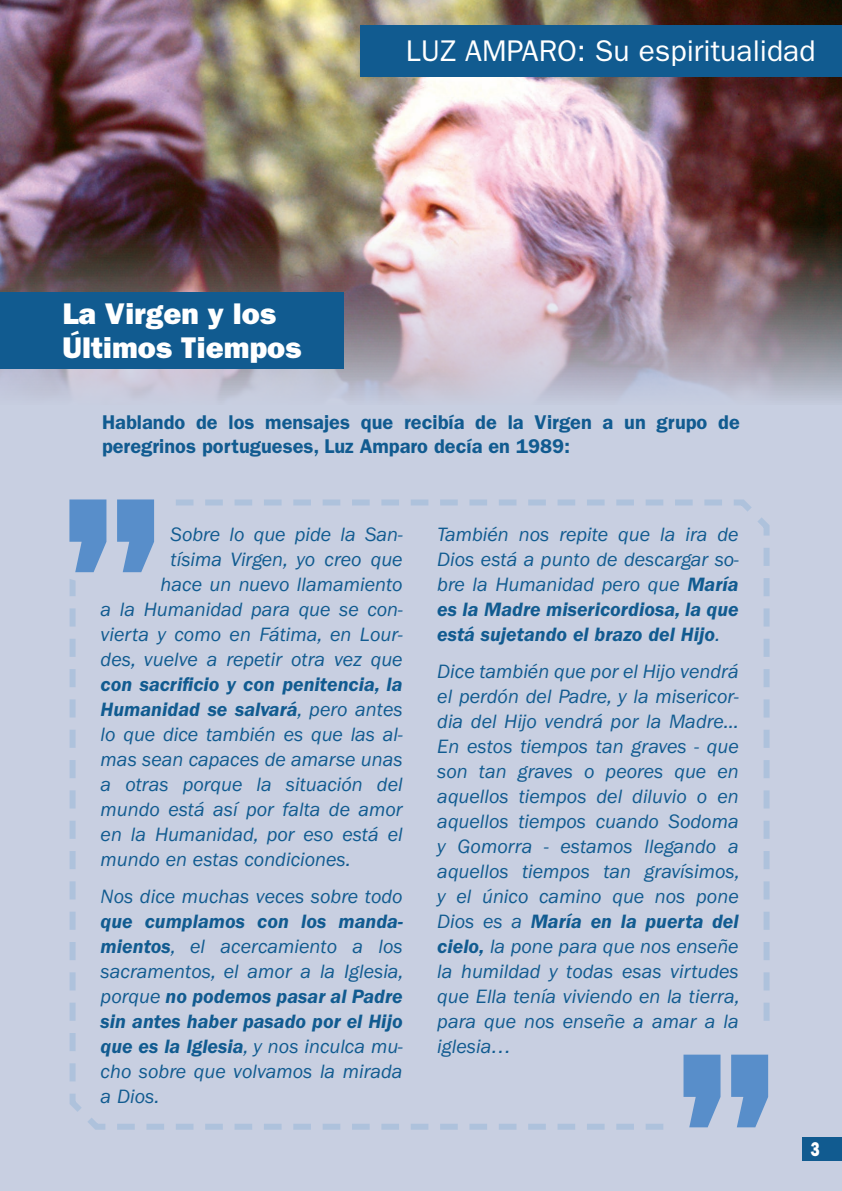
<style>
.page{position:relative;width:842px;height:1191px;background:#fff}
.page>*{position:absolute;margin:0;border:0;box-sizing:border-box;transform-origin:0 0}
.t1{font:30px "ITC Franklin Gothic Std";color:#fff}
.t2{font:30px "ITC Franklin Gothic Std Hvy";color:#fff}
.Párrafo_Artículo{font:italic 20px/25px "ITC Franklin Gothic Std";color:#115b90;text-align:justify}
.Normal__Web{font:600 20px/24px "ITC Franklin Gothic Std";color:#115b90}
.Párrafo_Artículo-2{font:italic 600 20px "ITC Franklin Gothic Std";color:#115b90}
.Número_de_Página__Im{font:20px "ITC Franklin Gothic Std Hvy";color:#fff;scale:.74 1}
.s1{font-weight:400}
.s2{font-weight:600}
</style>
<div class="page">
<div style="left:0;top:24px;width:842px;height:1167px;background:#c8cfe1"></div>
<img style="left:0;top:0;width:842px;height:400px">
<div style="left:361px;top:25px;width:481px;height:51px;background:#115b90"></div>
<div style="left:802px;top:1137px;width:40px;height:23px;background:#115b90"></div>
<div style="left:0;top:292px;width:343px;height:77px;background:#115b90"></div>
<svg style="left:69px;top:499px;width:745px;height:662px"></svg>
<p class="t2" style="left:62px;top:296px;width:215px">La Virgen y los</p>
<p class="t2" style="left:62px;top:330px;width:240px">Últimos Tiempos</p>
<p class="t1" style="left:406px;top:33px;width:411px">LUZ AMPARO: Su espiritualidad</p>
<p class="Normal__Web" style="left:102px;top:410px;width:639px">Hablando de los mensajes que recibía de la Virgen a un grupo de peregrinos portugueses, Luz Amparo decía en 1989:</p>
<p class="Párrafo_Artículo" style="left:171px;top:522px;width:234px">Sobre lo que pide la San-</p>
<p class="Párrafo_Artículo" style="left:171px;top:547px;width:233px">tísima Virgen, yo creo que</p>
<p class="Párrafo_Artículo" style="left:161px;top:572px;width:243px">hace un nuevo llamamiento</p>
<p class="Párrafo_Artículo" style="left:101px;top:597px;width:304px">a la Humanidad para que se con-</p>
<p class="Párrafo_Artículo" style="left:101px;top:622px;width:304px">vierta y como en Fátima, en Lour-</p>
<p class="Párrafo_Artículo" style="left:101px;top:647px;width:303px">des, vuelve a repetir otra vez que</p>
<p class="Párrafo_Artículo-2" style="left:101px;top:673px;width:304px">con sacrificio y con penitencia, la</p>
<p class="Párrafo_Artículo-2" style="left:101px;top:698px;width:304px">Humanidad se salvará<span class="s1">, pero antes</span></p>
<p class="Párrafo_Artículo" style="left:101px;top:722px;width:304px">lo que dice también es que las al-</p>
<p class="Párrafo_Artículo" style="left:101px;top:747px;width:303px">mas sean capaces de amarse unas</p>
<p class="Párrafo_Artículo" style="left:101px;top:772px;width:304px">a otras porque la situación del</p>
<p class="Párrafo_Artículo" style="left:101px;top:797px;width:304px">mundo está así por falta de amor</p>
<p class="Párrafo_Artículo" style="left:101px;top:822px;width:304px">en la Humanidad, por eso está el</p>
<p class="Párrafo_Artículo" style="left:101px;top:847px;width:252px">mundo en estas condiciones.</p>
<p class="Párrafo_Artículo" style="left:101px;top:883px;width:304px">Nos dice muchas veces sobre todo <span class="s2">que cumplamos con los manda&shy;mientos</span>, el acercamiento a los sacramentos, el amor a la Iglesia, porque <span class="s2">no podemos pasar al Padre sin antes haber pasado por el Hijo que es la Iglesia</span>, y nos inculca mu&shy;cho sobre que volvamos la mirada a Dios.</p>
<p class="Párrafo_Artículo" style="left:437px;top:522px;width:303px">También nos repite que la ira de Dios está a punto de descargar so&shy;bre la Humanidad pero que <span class="s2">María es la Madre misericordiosa, la que está sujetando el brazo del Hijo</span>.</p>
<p class="Párrafo_Artículo" style="left:437px;top:658px;width:304px">Dice también que por el Hijo vendrá el perdón del Padre, y la misericor&shy;dia del Hijo vendrá por la Madre...<br>En estos tiempos tan graves - que son tan graves o peores que en aquellos tiempos del diluvio o en aquellos tiempos cuando Sodoma y Gomorra - estamos llegando a aquellos tiempos tan gravísimos, y el único camino que nos pone Dios es a <span class="s2">María en la puerta del cielo,</span> la pone para que nos enseñe la humildad y todas esas virtudes que Ella tenía viviendo en la tierra, para que nos enseñe a amar a la iglesia…</p>
<p class="Número_de_Página__Im" style="left:811px;top:1137px;width:13px">3</p>
</div>
